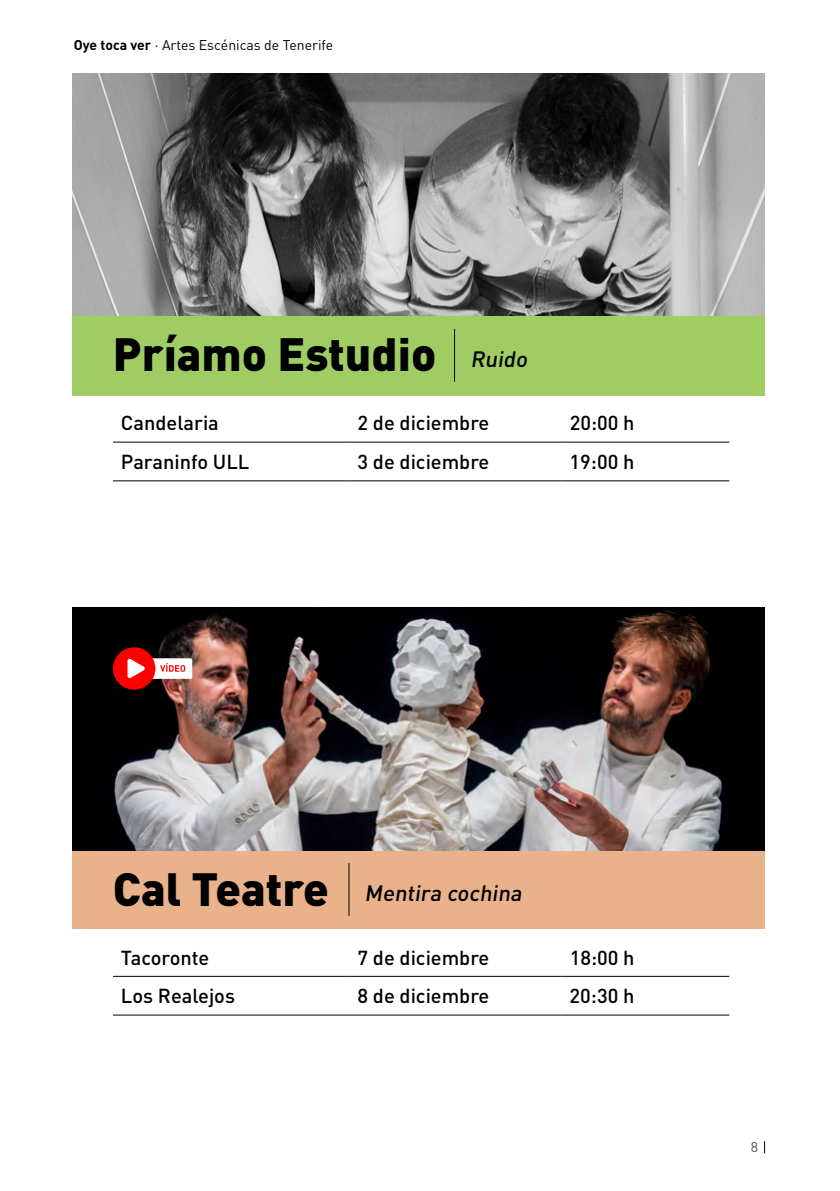
<style>
.page{position:relative;width:840px;height:1191px;background:#fff}
.page>*{position:absolute;margin:0;border:0;box-sizing:border-box;transform-origin:0 0}
.t1{font:900 46px "DIN Pro";color:#000}
.t2{font:500 22px "DIN Pro";color:#000}
.t3{font:500 20px "DIN Pro";color:#000}
.t4{font:14px "DIN Pro";color:#000}
.t5{font:14px "DIN Pro";color:#575756}
.s1{font-weight:700}
</style>
<div class="page">
<div style="left:72px;top:289px;width:692px;height:106px;background:#a0cd63"></div>
<div style="left:72px;top:805px;width:692px;height:123px;background:#e9b28b"></div>
<hr style="left:113px;top:441px;width:236px;height:1px;background:#000">
<hr style="left:349px;top:441px;width:212px;height:1px;background:#000">
<hr style="left:561px;top:441px;width:167px;height:1px;background:#000">
<hr style="left:113px;top:480px;width:236px;height:1px;background:#000">
<hr style="left:349px;top:480px;width:212px;height:1px;background:#000">
<hr style="left:561px;top:480px;width:167px;height:1px;background:#000">
<hr style="left:113px;top:975px;width:236px;height:1px;background:#000">
<hr style="left:349px;top:975px;width:212px;height:1px;background:#000">
<hr style="left:561px;top:975px;width:167px;height:1px;background:#000">
<hr style="left:113px;top:1014px;width:236px;height:1px;background:#000">
<hr style="left:349px;top:1014px;width:212px;height:1px;background:#000">
<hr style="left:561px;top:1014px;width:167px;height:1px;background:#000">
<img style="left:72px;top:73px;width:692px;height:243px">
<img style="left:72px;top:607px;width:692px;height:243px">
<hr style="left:454px;top:329px;width:1px;height:53px;background:#000">
<hr style="left:348px;top:863px;width:1px;height:53px;background:#000">
<div style="left:147px;top:658px;width:45px;height:21px;background:#fff;border-radius:2px"></div>
<div style="left:113px;top:647px;width:42px;height:42px;background:#f00;border-radius:50%"></div>
<svg style="left:160px;top:663px;width:25px;height:9px"></svg>
<svg style="left:127px;top:658px;width:18px;height:20px"></svg>
<p class="t4" style="left:74px;top:36px;width:261px"><span class="s1">Oye toca ver</span> · Artes Escénicas de Tenerife</p>
<h1 class="t1" style="left:113px;top:323px;width:325px">Príamo Estudio</h1>
<p class="t2" style="left:470px;top:344px;width:62px">Ruido</p>
<p class="t3" style="left:121px;top:409px;width:99px">Candelaria</p>
<p class="t3" style="left:357px;top:409px;width:133px">2 de diciembre</p>
<p class="t3" style="left:569px;top:409px;width:66px">20:00 h</p>
<p class="t3" style="left:121px;top:448px;width:130px">Paraninfo ULL</p>
<p class="t3" style="left:357px;top:448px;width:133px">3 de diciembre</p>
<p class="t3" style="left:569px;top:448px;width:66px">19:00 h</p>
<h1 class="t1" style="left:113px;top:857px;width:217px">Cal Teatre</h1>
<p class="t2" style="left:364px;top:878px;width:163px">Mentira cochina</p>
<p class="t3" style="left:121px;top:943px;width:90px">Tacoronte</p>
<p class="t3" style="left:357px;top:943px;width:133px">7 de diciembre</p>
<p class="t3" style="left:569px;top:943px;width:66px">18:00 h</p>
<p class="t3" style="left:121px;top:982px;width:115px">Los Realejos</p>
<p class="t3" style="left:357px;top:982px;width:133px">8 de diciembre</p>
<p class="t3" style="left:569px;top:982px;width:66px">20:30 h</p>
<p class="t5" style="left:750px;top:1137px;width:9px">8</p>
</div>
